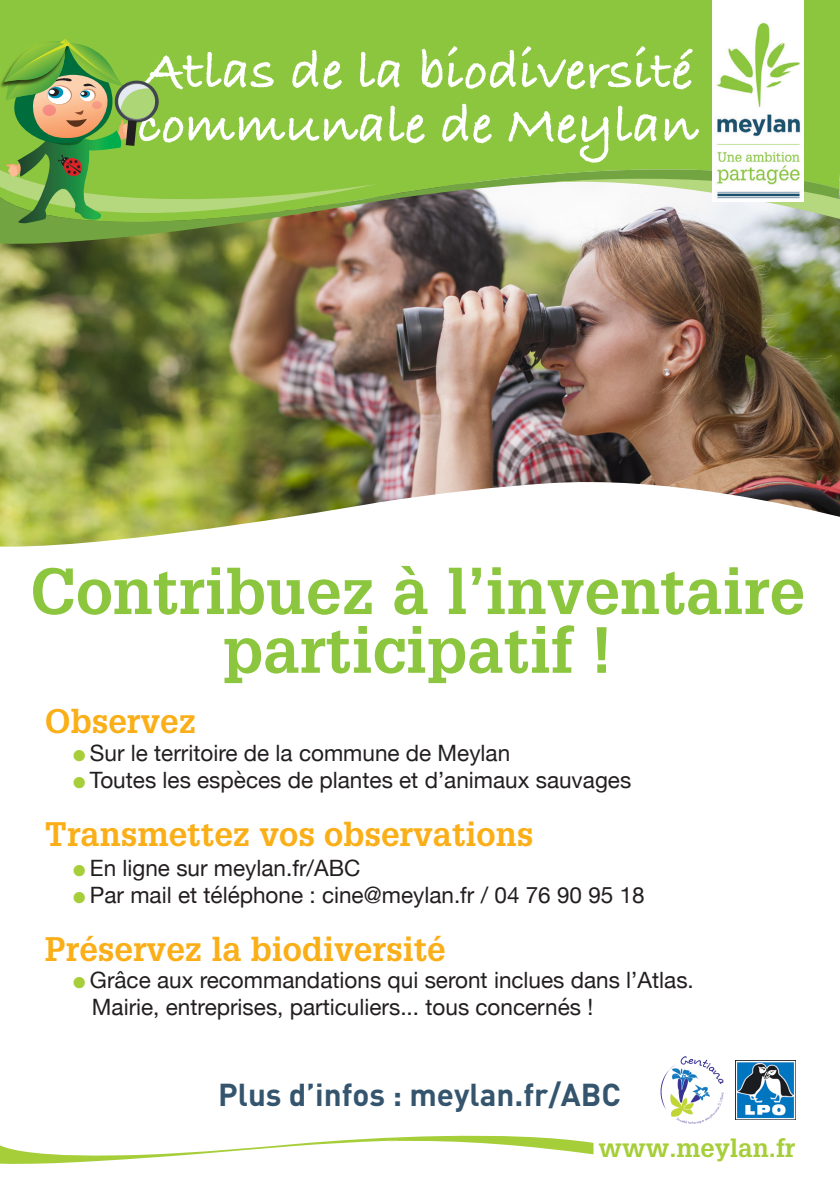
<style>
.page{position:relative;width:840px;height:1191px;background:#fff}
.page>*{position:absolute;margin:0;border:0;box-sizing:border-box;transform-origin:0 0}
.t1{font:700 63.6px/58.8px "Glypha";color:#8bc63e;text-align:center}
.t2{font:700 55.8px "Bradley Hand ITCTT";color:#fff}
.t3{font:700 33.2px "Glypha";color:#faaf18}
.t4{font:700 31.4px "DIN";color:#34556d}
.t5{font:700 25.4px "Glypha";color:#a6ce39}
.t6{font:22.6px "Helvetica Neue";color:#231f20}
.s1{color:#a6ce39}
</style>
<div class="page">
<img style="left:0;top:244px;width:839px;height:238px">
<img style="left:0;top:482px;width:839px;height:65px">
<div style="left:0;top:0;width:839px;height:244px;background:#8bc63e"></div>
<svg style="left:377px;top:142px;width:461px;height:102px;background:#91a96b"></svg>
<svg style="left:542px;top:164px;width:297px;height:60px"></svg>
<div style="left:711px;top:0;width:91px;height:201px;background:#fff"></div>
<img style="left:717px;top:22px;width:84px;height:177px">
<img style="left:735px;top:1060px;width:59px;height:59px">
<img style="left:660px;top:1056px;width:64px;height:68px">
<svg style="left:0;top:1135px;width:593px;height:29px"></svg>
<svg style="left:0;top:39px;width:377px;height:205px;background:#87b547"></svg>
<p class="t2" style="left:143px;top:28px;width:550px">Atlas de la biodiversité</p>
<p class="t2" style="left:137px;top:82px;width:562px">communale de Meylan</p>
<p class="t1" style="left:30px;top:560px;width:776px">Contribuez à l’inventaire participatif !</p>
<p class="t3" style="left:45px;top:700px;width:153px">Observez</p>
<p class="t6" style="left:73px;top:736px;width:438px"><span class="s1">●</span> Sur le territoire de la commune de Meylan</p>
<p class="t6" style="left:73px;top:763px;width:559px"><span class="s1">●</span> Toutes les espèces de plantes et d’animaux sauvages</p>
<p class="t3" style="left:45px;top:813px;width:490px">Transmettez vos observations</p>
<p class="t6" style="left:73px;top:851px;width:288px"><span class="s1">●</span> En ligne sur meylan.fr/ABC</p>
<p class="t6" style="left:73px;top:878px;width:572px"><span class="s1">●</span> Par mail et téléphone : cine@meylan.fr / 04 76 90 95 18</p>
<p class="t3" style="left:45px;top:928px;width:402px">Préservez la biodiversité</p>
<p class="t6" style="left:73px;top:964px;width:622px"><span class="s1">●</span> Grâce aux recommandations qui seront inclues dans l’Atlas.</p>
<p class="t6" style="left:92px;top:991px;width:502px">Mairie, entreprises, particuliers... tous concernés !</p>
<p class="t4" style="left:218px;top:1074px;width:404px">Plus d’infos : meylan.fr/ABC</p>
<p class="t5" style="left:598px;top:1131px;width:198px">www.meylan.fr</p>
</div>
